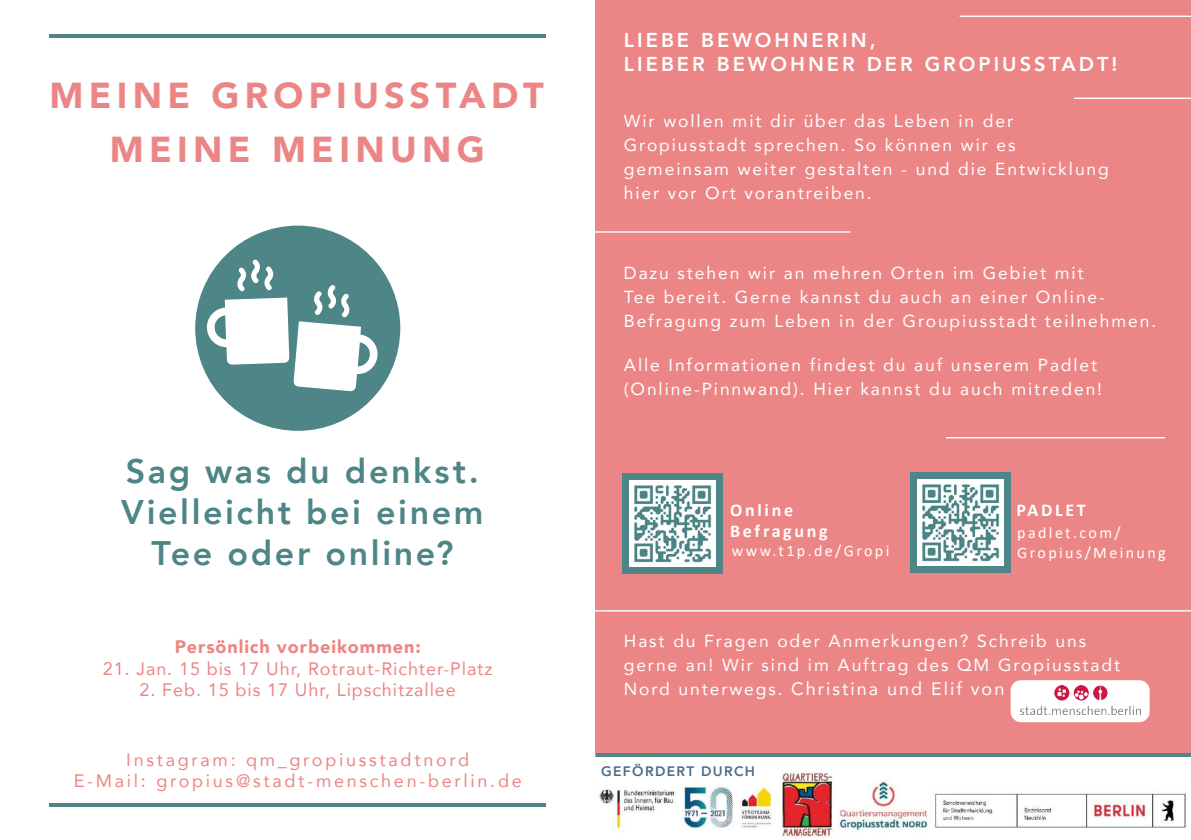
<style>
.page{position:relative;width:1191px;height:840px;background:#fff}
.page>*{position:absolute;margin:0;border:0;box-sizing:border-box;transform-origin:0 0}
.t1{font:900 36px "Avenir";letter-spacing:.145em;color:#ec8686}
.t2{font:800 34px/40.8px "Avenir";letter-spacing:.075em;color:#4e8587;text-align:center}
.t3{font:800 20px "Avenir";letter-spacing:.15em;color:#fff}
.t4{font:18px "Avenir";letter-spacing:.05em;color:#ec8686}
.t5{font:18px "Avenir";letter-spacing:.15em;color:#ec8686}
.t6{font:18px "Avenir";letter-spacing:.11em;color:#fff}
.t7{font:900 18px "Avenir";letter-spacing:.05em;color:#ec8686}
.t8{font:700 18px/21.6px "Calibri";letter-spacing:.15em;color:#fff}
.t9{font:17.4px/24px "Avenir";letter-spacing:.11em;color:#fff}
.t10{font:16px/19.2px "Calibri";letter-spacing:.15em;color:#fff}
.t11{font:800 13.8px "Avenir";letter-spacing:.1em;color:#496d89}
.s1{font-size:17.4px}
</style>
<div class="page">
<div style="left:595px;top:0;width:596px;height:756px;background:#ec8686"></div>
<img style="left:599px;top:771px;width:587px;height:67px">
<hr style="left:50px;top:34px;width:496px;height:3px;background:#4e8587">
<div style="left:1010px;top:679px;width:139px;height:42px;background:#fff;border-radius:10px"></div>
<img style="left:1020px;top:685px;width:120px;height:29px">
<svg style="left:50px;top:803px;width:496px;height:3px"></svg>
<div style="left:195px;top:225px;width:205px;height:205px;background:#4e8587;border-radius:50%"></div>
<svg style="left:206px;top:259px;width:174px;height:134px"></svg>
<div style="left:622px;top:473px;width:101px;height:100px;background:#4e8587"></div>
<img style="left:629px;top:480px;width:87px;height:86px">
<div style="left:910px;top:471px;width:101px;height:101px;background:#4e8587"></div>
<img style="left:917px;top:479px;width:86px;height:86px">
<hr style="left:946px;top:437px;width:218px;height:1px;background:#fff">
<hr style="left:590px;top:231px;width:260px;height:1px;background:#fff">
<hr style="left:959px;top:16px;width:232px;height:1px;background:#fff">
<hr style="left:1074px;top:98px;width:117px;height:1px;background:#fff">
<hr style="left:552px;top:609px;width:639px;height:2px;background:#fff">
<hr style="left:596px;top:753px;width:595px;height:3px;background:#4e8587">
<p class="t1" style="left:49px;top:64px;width:496px">MEINE GROPIUSSTADT</p>
<p class="t1" style="left:110px;top:118px;width:376px">MEINE MEINUNG</p>
<p class="t2" style="left:121px;top:450px;width:364px">Sag was du denkst.<br>Vielleicht bei einem<br>Tee oder online?</p>
<p class="t7" style="left:175px;top:631px;width:248px">Persönlich vorbeikommen:</p>
<p class="t4" style="left:103px;top:653px;width:391px">21. Jan. 15 bis 17 Uhr, Rotraut-Richter-Platz</p>
<p class="t4" style="left:140px;top:675px;width:318px">2. Feb. 15 bis 17 Uhr, Lipschitzallee</p>
<p class="t5" style="left:126px;top:744px;width:344px">Instagram: qm_gropiusstadtnord</p>
<p class="t5" style="left:74px;top:766px;width:449px">E-Mail: gropius@stadt-menschen-berlin.de</p>
<p class="t3" style="left:624px;top:24px;width:253px">LIEBE BEWOHNERIN,</p>
<p class="t3" style="left:624px;top:48px;width:495px">LIEBER BEWOHNER DER GROPIUSSTADT!</p>
<p class="t9" style="left:624px;top:108px;width:486px">Wir wollen mit dir über das Leben in der Gropiusstadt sprechen. So können wir es gemeinsam weiter gestalten - und die Entwicklung hier vor Ort vorantreiben.</p>
<p class="t9" style="left:624px;top:260px;width:534px">Dazu stehen wir an mehren Orten im Gebiet mit<br>Tee bereit. Gerne kannst du auch an einer Online-<br>Befragung zum Leben in der Groupiusstadt teilnehmen.</p>
<p class="t9" style="left:624px;top:352px;width:480px">Alle Informationen findest du auf unserem Padlet (Online-Pinnwand). Hier kannst du auch mitreden!</p>
<p class="t8" style="left:730px;top:498px;width:99px">Online<br>Befragung</p>
<p class="t10" style="left:732px;top:540px;width:159px">www.t1p.de/Gropi</p>
<p class="t8" style="left:1016px;top:498px;width:71px">PADLET</p>
<p class="t10" style="left:1017px;top:523px;width:150px">padlet.com/<br>Gropius/Meinung</p>
<p class="t9" style="left:624px;top:628px;width:498px">Hast du Fragen oder Anmerkungen? Schreib uns gerne an! Wir sind im Auftrag des QM Gropiusstadt</p>
<p class="t6" style="left:624px;top:674px;width:382px"><span class="s1">Nord unterwegs.</span> Christina und Elif von</p>
<p class="t11" style="left:601px;top:760px;width:155px">GEFÖRDERT DURCH</p>
</div>
